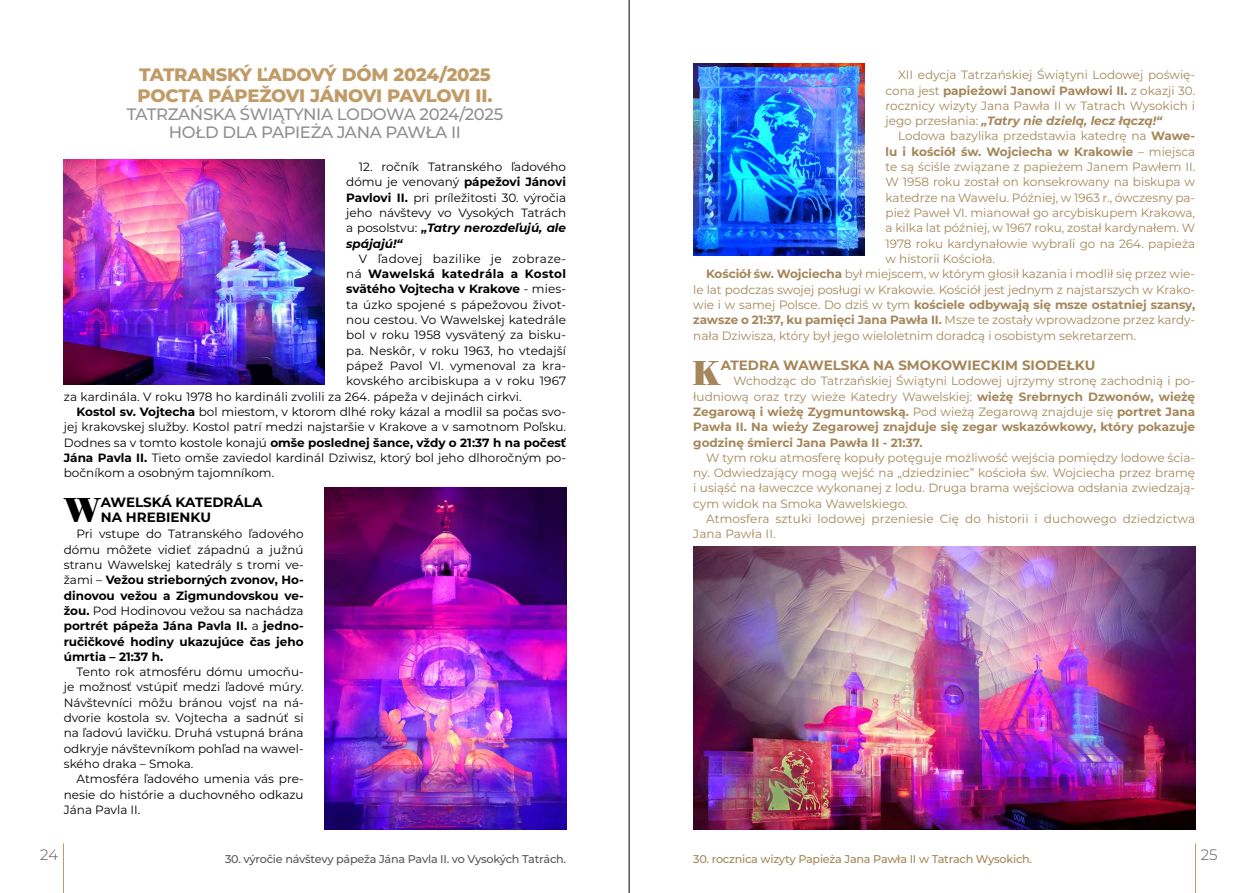
<style>
.page{position:relative;width:1259px;height:893px;background:#fff}
.page>*{position:absolute;margin:0;border:0;box-sizing:border-box;transform-origin:0 0}
.t1{font:700 36px "Bodoni Antiqua TOT";color:#000}
.t2{font:700 36px "Bodoni Antiqua TOT";color:#a48659}
.t3{font:800 18px/21px "Montserrat";letter-spacing:-.015em;color:#c09b67}
.t4{font:500 16.5px/18px "Montserrat";letter-spacing:-.02em;color:#909090;text-align:center}
.t5{font:300 15px "Montserrat";color:#575756}
.t6{font:700 13.5px "Montserrat";color:#a48659}
.t7{font:700 13.5px/15px "Montserrat";color:#000}
.t8{font:12px/15.3px "Montserrat";letter-spacing:-.005em;color:#a48659;text-align:justify}
.t9{font:12px/15.3px "Montserrat";color:#000;text-align:justify}
.t10{font:700 12px/15.3px "Montserrat";letter-spacing:-.005em;color:#a48659;text-align:justify}
.t11{font:700 12px/15.3px "Montserrat";color:#000;text-align:justify}
.t12{font:12px "Montserrat";letter-spacing:.03em;color:#000}
.t13{font:700 12px "Montserrat";letter-spacing:.03em;color:#000}
.t14{font:500 11.25px "Montserrat";letter-spacing:-.02em;color:#575756}
.t15{font:500 11.25px "Montserrat";letter-spacing:-.02em;color:#a48659}
.s1{font-weight:700}
.s2{font-weight:700;font-style:italic}
.s3{font-weight:400}
</style>
<div class="page">
<hr style="left:63px;top:843px;width:1px;height:50px;background:#c09b67">
<hr style="left:1195px;top:843px;width:1px;height:50px;background:#c09b67">
<hr style="left:629px;top:0;width:1px;height:893px;background:#000">
<img style="left:693px;top:64px;width:171px;height:191px">
<img style="left:325px;top:488px;width:241px;height:341px">
<img style="left:64px;top:159px;width:261px;height:225px">
<img style="left:693px;top:547px;width:502px;height:282px">
<h2 class="t3" style="left:137px;top:63px;width:356px">TATRANSKÝ ĽADOVÝ DÓM 2024/2025<br>POCTA PÁPEŽOVI JÁNOVI PAVLOVI II.</h2>
<h3 class="t4" style="left:127px;top:105px;width:378px">TATRZAŃSKA ŚWIĄTYNIA LODOWA 2024/2025<br>HOŁD DLA PAPIEŻA JANA PAWŁA II</h3>
<p class="t9" style="left:346px;top:159px;width:221px;text-indent:13px">12. ročník Tatranského ľadového dómu je venovaný <span class="s1">pápežovi Jánovi Pavlovi II.</span> pri príležitosti 30. výročia jeho návštevy vo Vysokých Tatrách a posolstvu: <span class="s2">„Tatry nerozdeľujú, ale spájajú!“</span></p>
<p class="t12" style="left:359px;top:250px;width:209px">V ľadovej bazilike je zobraze-</p>
<p class="t13" style="left:346px;top:265px;width:221px"><span class="s3">ná</span> Wawelská katedrála a Kostol</p>
<p class="t11" style="left:346px;top:281px;width:221px">svätého Vojtecha v Krakove <span class="s3">- mies-</span></p>
<p class="t9" style="left:346px;top:296px;width:221px">ta úzko spojené s pápežovou život-</p>
<p class="t9" style="left:346px;top:312px;width:221px">nou cestou. Vo Wawelskej katedrále</p>
<p class="t9" style="left:346px;top:327px;width:221px">bol v roku 1958 vysvätený za bisku-</p>
<p class="t9" style="left:346px;top:342px;width:221px">pa. Neskôr, v roku 1963, ho vtedajší</p>
<p class="t9" style="left:346px;top:358px;width:221px">pápež Pavol VI. vymenoval za kra-</p>
<p class="t9" style="left:346px;top:373px;width:221px">kovského arcibiskupa a v roku 1967</p>
<p class="t9" style="left:64px;top:388px;width:459px">za kardinála. V roku 1978 ho kardináli zvolili za 264. pápeža v dejinách cirkvi.</p>
<p class="t9" style="left:77px;top:404px;width:491px"><span class="s1">Kostol sv. Vojtecha</span> bol miestom, v ktorom dlhé roky kázal a modlil sa počas svo-</p>
<p class="t9" style="left:64px;top:419px;width:504px">jej krakovskej služby. Kostol patrí medzi najstaršie v Krakove a v samotnom Poľsku.</p>
<p class="t11" style="left:64px;top:434px;width:504px"><span class="s3">Dodnes sa v tomto kostole konajú</span> omše poslednej šance, vždy o 21:37 h na počesť</p>
<p class="t9" style="left:64px;top:450px;width:504px"><span class="s1">Jána Pavla II.</span> Tieto omše zaviedol kardinál Dziwisz, ktorý bol jeho dlhoročným po-</p>
<p class="t9" style="left:64px;top:465px;width:212px">bočníkom a osobným tajomníkom.</p>
<h1 class="t1" style="left:64px;top:490px;width:38px">W</h1>
<p class="t7" style="left:101px;top:494px;width:163px">AWELSKÁ KATEDRÁLA<br>NA HREBIENKU</p>
<p class="t11" style="left:64px;top:526px;width:241px;text-indent:13px"><span class="s3">Pri vstupe do Tatranského ľadového dómu môžete vidieť západnú a južnú stranu Wawelskej katedrály s tromi ve&shy;žami –</span> Vežou strieborných zvonov, Ho&shy;dinovou vežou a Zigmundovskou ve&shy;žou. <span class="s3">Pod Hodinovou vežou sa nachádza </span>portrét pápeža Jána Pavla II. <span class="s3">a</span> jedno&shy;ručičkové hodiny ukazujúce čas jeho úmrtia – 21:37 h.</p>
<p class="t9" style="left:64px;top:664px;width:241px;text-indent:13px">Tento rok atmosféru dómu umocňu&shy;je možnosť vstúpiť medzi ľadové múry.<br>Návštevníci môžu bránou vojsť na ná&shy;dvorie kostola sv. Vojtecha a sadnúť si na ľadovú lavičku. Druhá vstupná brána odkryje návštevníkom pohľad na wawel&shy;ského draka – Smoka.</p>
<p class="t9" style="left:64px;top:771px;width:241px;text-indent:13px">Atmosféra ľadového umenia vás pre&shy;nesie do histórie a duchovného odkazu Jána Pavla II.</p>
<p class="t8" style="left:885px;top:67px;width:311px;text-indent:13px">XII edycja Tatrzańskiej Świątyni Lodowej poświę&shy;cona jest <span class="s1">papieżowi Janowi Pawłowi II.</span> z okazji 30. rocznicy wizyty Jana Pawła II w Tatrach Wysokich i jego przesłania: <span class="s2">„Tatry nie dzielą, lecz łączą!“</span></p>
<p class="t8" style="left:898px;top:128px;width:298px">Lodowa bazylika przedstawia katedrę na <span class="s1">Wawe-</span></p>
<p class="t10" style="left:885px;top:143px;width:311px">lu i kościół św. Wojciecha w Krakowie <span class="s3">– miejsca</span></p>
<p class="t8" style="left:885px;top:159px;width:311px">te są ściśle związane z papieżem Janem Pawłem II.</p>
<p class="t8" style="left:885px;top:174px;width:311px">W 1958 roku został on konsekrowany na biskupa w</p>
<p class="t8" style="left:885px;top:189px;width:311px">katedrze na Wawelu. Później, w 1963 r., ówczesny pa-</p>
<p class="t8" style="left:885px;top:205px;width:311px">pież Paweł VI. mianował go arcybiskupem Krakowa,</p>
<p class="t8" style="left:885px;top:220px;width:311px">a kilka lat później, w 1967 roku, został kardynałem. W</p>
<p class="t8" style="left:885px;top:235px;width:311px">1978 roku kardynałowie wybrali go na 264. papieża</p>
<p class="t8" style="left:885px;top:251px;width:111px">w historii Kościoła.</p>
<p class="t8" style="left:706px;top:266px;width:490px"><span class="s1">Kościół św. Wojciecha</span> był miejscem, w którym głosił kazania i modlił się przez wie-</p>
<p class="t8" style="left:693px;top:281px;width:503px">le lat podczas swojej posługi w Krakowie. Kościół jest jednym z najstarszych w Krako-</p>
<p class="t10" style="left:693px;top:296px;width:503px"><span class="s3">wie i w samej Polsce. Do dziś w tym</span> kościele odbywają się msze ostatniej szansy,</p>
<p class="t8" style="left:693px;top:312px;width:503px"><span class="s1">zawsze o 21:37, ku pamięci Jana Pawła II.</span> Msze te zostały wprowadzone przez kardy-</p>
<p class="t8" style="left:693px;top:327px;width:444px">nała Dziwisza, który był jego wieloletnim doradcą i osobistym sekretarzem.</p>
<h1 class="t2" style="left:692px;top:352px;width:30px">K</h1>
<p class="t6" style="left:720px;top:355px;width:376px">ATEDRA WAWELSKA NA SMOKOWIECKIM SIODEŁKU</p>
<p class="t10" style="left:693px;top:373px;width:503px;text-indent:40px"><span class="s3">Wchodząc do Tatrzańskiej Świątyni Lodowej ujrzymy stronę zachodnią i po&shy;łudniową oraz trzy wieże Katedry Wawelskiej:</span> wieżę Srebrnych Dzwonów, wieżę Zegarową i wieżę Zygmuntowską. <span class="s3">Pod wieżą Zegarową znajduje się</span> portret Jana Pawła II. Na wieży Zegarowej znajduje się zegar wskazówkowy, który pokazuje godzinę śmierci Jana Pawła II - 21:37.</p>
<p class="t8" style="left:693px;top:449px;width:503px;text-indent:13px">W tym roku atmosferę kopuły potęguje możliwość wejścia pomiędzy lodowe ścia&shy;ny. Odwiedzający mogą wejść na „dziedziniec” kościoła św. Wojciecha przez bramę i usiąść na ławeczce wykonanej z lodu. Druga brama wejściowa odsłania zwiedzają&shy;cym widok na Smoka Wawelskiego.</p>
<p class="t8" style="left:693px;top:511px;width:503px;text-indent:13px">Atmosfera sztuki lodowej przeniesie Cię do historii i duchowego dziedzictwa<br>Jana Pawła II.</p>
<p class="t5" style="left:40px;top:845px;width:19px">24</p>
<p class="t14" style="left:225px;top:851px;width:342px">30. výročie návštevy pápeža Jána Pavla II. vo Vysokých Tatrách.</p>
<p class="t15" style="left:693px;top:851px;width:340px">30. rocznica wizyty Papieża Jana Pawła II w Tatrach Wysokich.</p>
<p class="t5" style="left:1200px;top:845px;width:18px">25</p>
</div>
